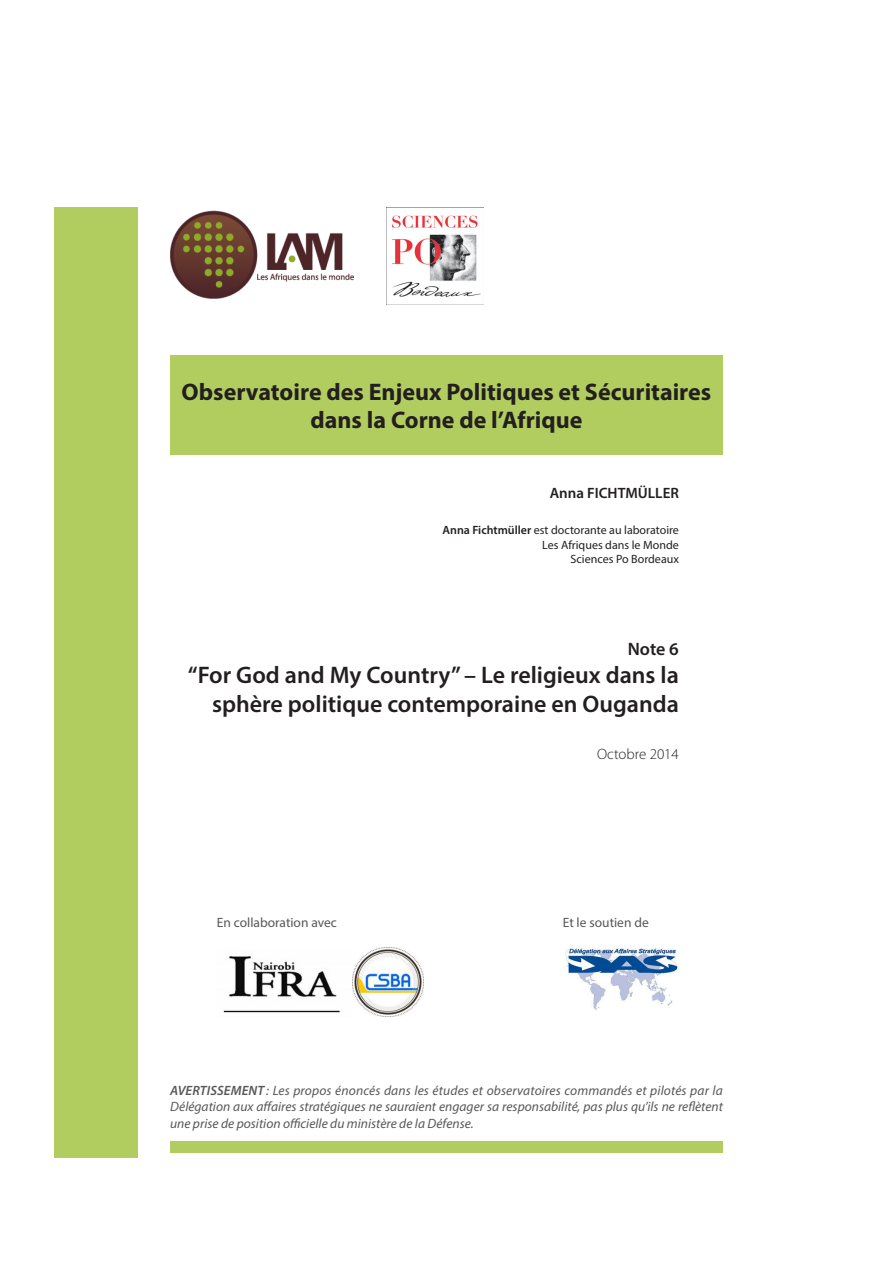
<style>
.page{position:relative;width:893px;height:1263px;background:#fff}
.page>*{position:absolute;margin:0;border:0;box-sizing:border-box;transform-origin:0 0}
.t1{font:600 24px/28.8px "Myriad Pro";color:#231f20;text-align:right}
.t2{font:700 24px/28.8px "Myriad Pro";color:#231f20;text-align:center}
.t3{font:600 18px "Myriad Pro";color:#231f20}
.t4{font:600 15px "Myriad Pro";color:#231f20}
.t5{font:300 15px "Myriad Pro";color:#231f20}
.t6{font:italic 13.5px/16.2px "Myriad Pro";color:#57585a;text-align:justify}
.t7{font:13.5px "Myriad Pro";color:#57585a}
.t8{font:12px/14.4px "Myriad Pro";color:#231f20;text-align:right}
.s1{font-weight:600}
</style>
<div class="page">
<div style="left:170px;top:355px;width:553px;height:100px;background:#b2cd5f"></div>
<img style="left:170px;top:210px;width:183px;height:88px">
<img style="left:386px;top:207px;width:97px;height:98px">
<img style="left:565px;top:945px;width:113px;height:65px">
<img style="left:223px;top:948px;width:201px;height:69px">
<div style="left:54px;top:207px;width:83px;height:950px;background:#b2cd5f"></div>
<div style="left:170px;top:1142px;width:553px;height:11px;background:#b2cd5f"></div>
<h1 class="t2" style="left:182px;top:376px;width:531px">Observatoire des Enjeux Politiques et Sécuritaires dans la Corne de l’Afrique</h1>
<p class="t4" style="left:550px;top:484px;width:131px">Anna FICHTMÜLLER</p>
<p class="t8" style="left:443px;top:523px;width:238px"><span class="s1">Anna Fichtmüller</span> est doctorante au laboratoire<br>Les Afriques dans le Monde<br>Sciences Po Bordeaux</p>
<h2 class="t3" style="left:628px;top:637px;width:53px">Note 6</h2>
<h1 class="t1" style="left:188px;top:660px;width:493px">“For God and My Country” – Le religieux dans la sphère politique contemporaine en Ouganda</h1>
<p class="t5" style="left:597px;top:746px;width:83px">Octobre 2014</p>
<p class="t7" style="left:217px;top:914px;width:122px">En collaboration avec</p>
<p class="t7" style="left:563px;top:914px;width:88px">Et le soutien de</p>
<p class="t6" style="left:170px;top:1082px;width:554px"><span class="s1">AVERTISSEMENT</span> : Les propos énoncés dans les études et observatoires commandés et pilotés par la Délégation aux affaires stratégiques ne sauraient engager sa responsabilité, pas plus qu’ils ne reflètent une prise de position officielle du ministère de la Défense.</p>
</div>
